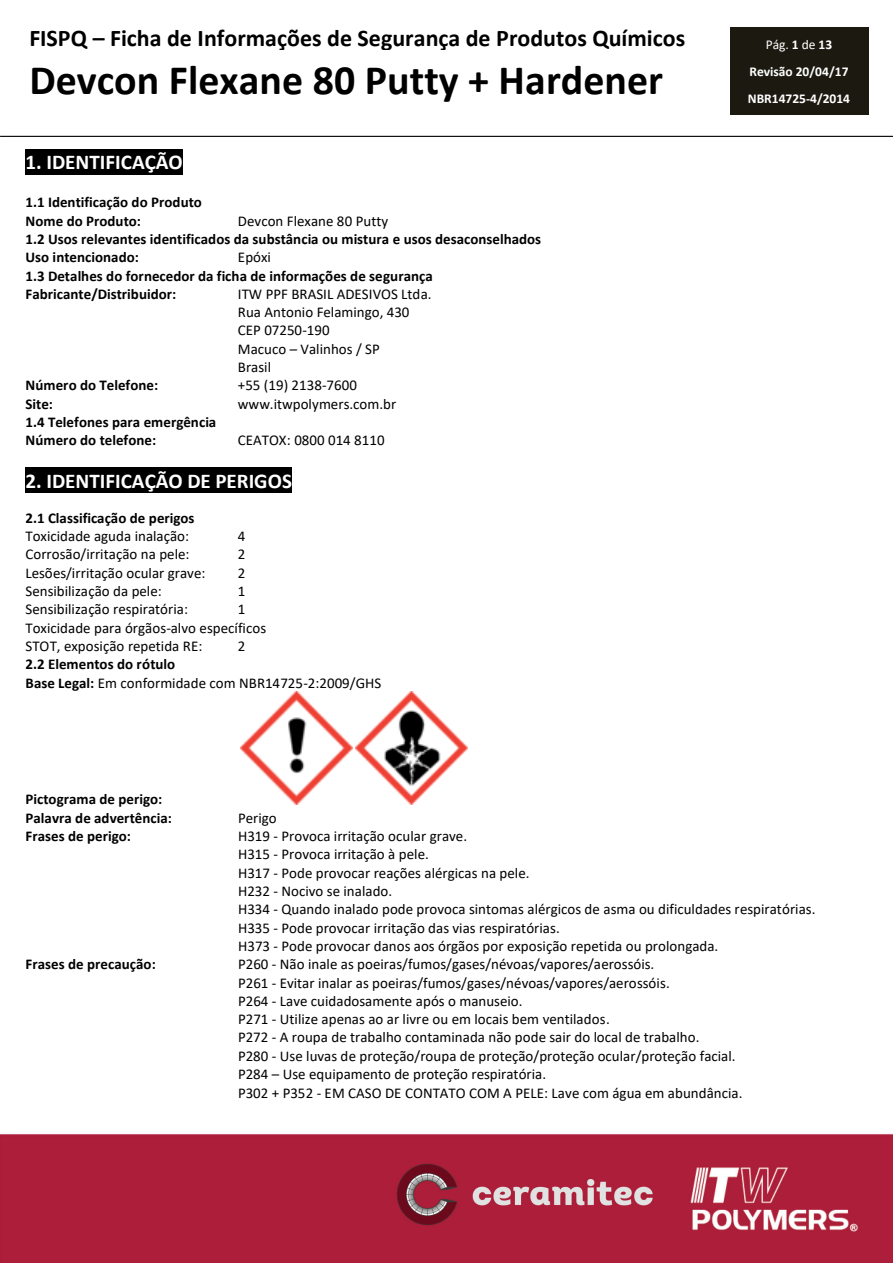
<style>
.page{position:relative;width:893px;height:1263px;background:#fff}
.page>*{position:absolute;margin:0;border:0;box-sizing:border-box;transform-origin:0 0}
.t1{font:700 42px "Calibri";color:#000}
.t2{font:700 24px "Calibri";color:#000}
.t3{font:700 21px "Calibri";color:#fff}
.t4{font:15px/18.3px "Calibri";color:#000}
.t5{font:700 15px/18.3px "Calibri";color:#000}
.t6{font:700 13.5px/27.2px "Calibri";color:#fff;text-align:center}
.s1{font-weight:700}
.s2{font-weight:400}
</style>
<div class="page">
<div style="left:730px;top:28px;width:138px;height:87px;background:#1c1a10"></div>
<hr style="left:0;top:136px;width:893px;height:1px;background:#000">
<div style="left:26px;top:149px;width:157px;height:25px;background:#000"></div>
<div style="left:26px;top:468px;width:266px;height:25px;background:#000"></div>
<img style="left:240px;top:691px;width:113px;height:113px">
<img style="left:355px;top:692px;width:113px;height:112px">
<img style="left:0;top:1134px;width:893px;height:129px">
<h2 class="t2" style="left:29px;top:21px;width:658px">FISPQ – Ficha de Informações de Segurança de Produtos Químicos</h2>
<h1 class="t1" style="left:29px;top:50px;width:635px">Devcon Flexane 80 Putty + Hardener</h1>
<h3 class="t3" style="left:26px;top:147px;width:159px">1. IDENTIFICAÇÃO</h3>
<p class="t5" style="left:26px;top:193px;width:178px">1.1 Identificação do Produto<br>Nome do Produto:</p>
<p class="t4" style="left:238px;top:211px;width:152px">Devcon Flexane 80 Putty</p>
<p class="t5" style="left:26px;top:229px;width:517px">1.2 Usos relevantes identificados da substância ou mistura e usos desaconselhados<br>Uso intencionado:</p>
<p class="t4" style="left:238px;top:248px;width:35px">Epóxi</p>
<p class="t5" style="left:26px;top:266px;width:409px">1.3 Detalhes do fornecedor da ficha de informações de segurança<br>Fabricante/Distribuidor:</p>
<p class="t4" style="left:238px;top:284px;width:195px">ITW PPF BRASIL ADESIVOS Ltda.<br>Rua Antonio Felamingo, 430<br>CEP 07250-190<br>Macuco – Valinhos / SP<br>Brasil</p>
<p class="t5" style="left:26px;top:376px;width:134px">Número do Telefone:</p>
<p class="t4" style="left:238px;top:376px;width:121px">+55 (19) 2138-7600</p>
<p class="t5" style="left:26px;top:394px;width:29px">Site:</p>
<p class="t4" style="left:238px;top:394px;width:160px">www.itwpolymers.com.br</p>
<p class="t5" style="left:26px;top:413px;width:192px">1.4 Telefones para emergência<br>Número do telefone:</p>
<p class="t4" style="left:238px;top:431px;width:148px">CEATOX: 0800 014 8110</p>
<h3 class="t3" style="left:26px;top:466px;width:268px">2. IDENTIFICAÇÃO DE PERIGOS</h3>
<p class="t5" style="left:26px;top:508px;width:171px">2.1 Classificação de perigos</p>
<p class="t4" style="left:26px;top:526px;width:165px">Toxicidade aguda inalação:</p>
<p class="t4" style="left:238px;top:526px;width:9px">4</p>
<p class="t4" style="left:26px;top:545px;width:165px">Corrosão/irritação na pele:</p>
<p class="t4" style="left:238px;top:545px;width:9px">2</p>
<p class="t4" style="left:26px;top:563px;width:181px">Lesões/irritação ocular grave:</p>
<p class="t4" style="left:238px;top:563px;width:9px">2</p>
<p class="t4" style="left:26px;top:581px;width:138px">Sensibilização da pele:</p>
<p class="t4" style="left:238px;top:581px;width:9px">1</p>
<p class="t4" style="left:26px;top:600px;width:164px">Sensibilização respiratória:</p>
<p class="t4" style="left:26px;top:600px;width:242px;text-indent:212px">1<br>Toxicidade para órgãos-alvo específicos<br>STOT, exposição repetida RE:</p>
<p class="t4" style="left:238px;top:636px;width:9px">2</p>
<p class="t4" style="left:26px;top:655px;width:357px"><span class="s1">2.2 Elementos do rótulo<br>Base Legal:</span> Em conformidade com NBR14725-2:2009/GHS</p>
<p class="t5" style="left:26px;top:790px;width:148px">Pictograma de perigo:<br>Palavra de advertência:</p>
<p class="t4" style="left:238px;top:808px;width:40px">Perigo</p>
<p class="t6" style="left:748px;top:31px;width:104px"><span class="s2">Pág.</span> 1 <span class="s2">de</span> 13<br>Revisão 20/04/17<br>NBR14725-4/2014</p>
<p class="t5" style="left:26px;top:827px;width:107px">Frases de perigo:</p>
<p class="t4" style="left:238px;top:826px;width:579px">H319 - Provoca irritação ocular grave.<br>H315 - Provoca irritação à pele.<br>H317 - Pode provocar reações alérgicas na pele.<br>H232 - Nocivo se inalado.<br>H334 - Quando inalado pode provoca sintomas alérgicos de asma ou dificuldades respiratórias.<br>H335 - Pode provocar irritação das vias respiratórias.<br>H373 - Pode provocar danos aos órgãos por exposição repetida ou prolongada.</p>
<p class="t5" style="left:26px;top:955px;width:132px">Frases de precaução:</p>
<p class="t4" style="left:238px;top:955px;width:506px">P260 - Não inale as poeiras/fumos/gases/névoas/vapores/aerossóis.<br>P261 - Evitar inalar as poeiras/fumos/gases/névoas/vapores/aerossóis.<br>P264 - Lave cuidadosamente após o manuseio.<br>P271 - Utilize apenas ao ar livre ou em locais bem ventilados.<br>P272 - A roupa de trabalho contaminada não pode sair do local de trabalho.<br>P280 - Use luvas de proteção/roupa de proteção/proteção ocular/proteção facial.<br>P284 – Use equipamento de proteção respiratória.<br>P302 + P352 - EM CASO DE CONTATO COM A PELE: Lave com água em abundância.</p>
</div>
